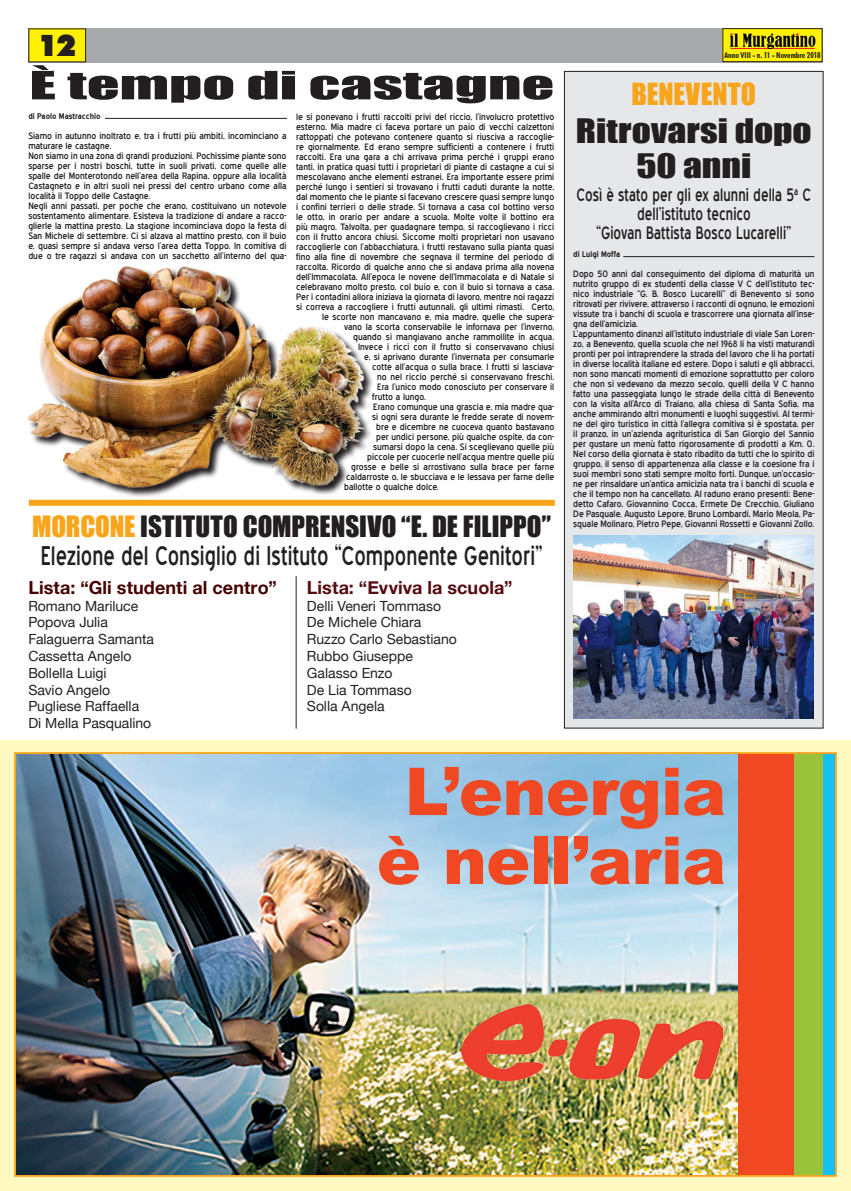
<style>
.page{position:relative;width:851px;height:1191px;background:#fff}
.page>*{position:absolute;margin:0;border:0;box-sizing:border-box;transform-origin:0 0}
.t1{font:900 66px/69px "Arial";letter-spacing:-.01em;color:#f04822;text-align:center}
.t2{font:36px "Impact";color:#231f20;scale:1.78 1}
.t3{font:31px/35px "Impact";color:#231f20;text-align:center;scale:1.21 1}
.t4{font:900 30px "Futura BT";color:#231f20}
.t5{font:28px "Impact";letter-spacing:.005em;color:#f9a51b}
.t6{font:27px "Impact";color:#231f20}
.t7{font:26.2px "Blue Highway";color:#231f20;scale:.8 1}
.t8{font:700 18px "Helvetica Neue";letter-spacing:.005em;color:#470000}
.t9{font:700 18px "Helvetica Neue";letter-spacing:.005em;color:#560b0f}
.t10{font:17.5px/19px "Blue Highway";letter-spacing:.01em;color:#231f20;text-align:center;scale:.8 1}
.t11{font:14px/16.8px "Helvetica Neue";color:#231f20}
.t12{font:9px/10px "Blue Highway";color:#231f20}
.t13{font:700 8px "Blue Highway";color:#231f20}
.t14{font:700 condensed 8px "Futura BT";color:#231f20}
.s1{color:#f9a51b}
</style>
<div class="page">
<svg style="left:0;top:740px;width:850px;height:451px;fill:#fffac1"></svg>
<div style="left:28px;top:28px;width:794px;height:34px;background:#a8a9ad"></div>
<div style="left:29px;top:29px;width:57px;height:33px;background:#fff101"></div>
<div style="left:28px;top:28px;width:58px;height:34px;border:1px solid #231f20"></div>
<div style="left:722px;top:29px;width:100px;height:33px;background:#fff101"></div>
<div style="left:722px;top:28px;width:100px;height:34px;border:1px solid #231f20"></div>
<img style="left:729px;top:32px;width:85px;height:18px">
<div style="left:822px;top:754px;width:12px;height:420px;background:#15c0f2"></div>
<div style="left:794px;top:754px;width:28px;height:420px;background:#9ac23b"></div>
<div style="left:737px;top:754px;width:57px;height:420px;background:#f04822"></div>
<img style="left:16px;top:754px;width:721px;height:420px">
<img style="left:461px;top:1004px;width:261px;height:77px">
<div style="left:564px;top:71px;width:259px;height:657px;background:#e6e7e9"></div>
<div style="left:564px;top:71px;width:259px;height:657px;border:1px solid #231f20"></div>
<img style="left:573px;top:536px;width:240px;height:183px">
<hr style="left:623px;top:256px;width:191px;height:1px;background:#231f20">
<img style="left:27px;top:266px;width:340px;height:231px">
<hr style="left:105px;top:118px;width:182px;height:1px;background:#231f20">
<div style="left:29px;top:500px;width:525px;height:6px;background:#f9a51b"></div>
<hr style="left:296px;top:576px;width:1px;height:152px;background:#231f20">
<h3 class="t4" style="left:38px;top:27px;width:41px">12</h3>
<h2 class="t2" style="left:29px;top:57px;width:296px">È tempo di castagne</h2>
<p class="t13" style="left:28px;top:112px;width:74px">di Paolo Mastracchio</p>
<p class="t12" style="left:28px;top:131px;width:260px">Siamo in autunno inoltrato e, tra i frutti più ambiti, incominciano a maturare le castagne.<br>Non siamo in una zona di grandi produzioni. Pochissime piante sono sparse per i nostri boschi, tutte in suoli privati, come quelle alle spalle del Monterotondo nell’area della Rapina, oppure alla località Castagneto e in altri suoli nei pressi del centro urbano come alla località il Toppo delle Castagne.<br>Negli anni passati, per poche che erano, costituivano un notevole sostentamento alimentare. Esisteva la tradizione di andare a racco&shy;glierle la mattina presto. La stagione incominciava dopo la festa di San Michele di settembre. Ci si alzava al mattino presto, con il buio e, quasi sempre si andava verso l’area detta Toppo. In comitiva di due o tre ragazzi si andava con un sacchetto all’interno del qua-</p>
<p class="t12" style="left:296px;top:111px;width:259px">le si ponevano i frutti raccolti privi del riccio, l’involucro protettivo</p>
<p class="t12" style="left:296px;top:121px;width:259px">esterno. Mia madre ci faceva portare un paio di vecchi calzettoni</p>
<p class="t12" style="left:296px;top:131px;width:260px">rattoppati che potevano contenere quanto si riusciva a raccoglie-</p>
<p class="t12" style="left:296px;top:141px;width:260px">re giornalmente. Ed erano sempre sufficienti a contenere i frutti</p>
<p class="t12" style="left:296px;top:151px;width:260px">raccolti. Era una gara a chi arrivava prima perché i gruppi erano</p>
<p class="t12" style="left:296px;top:161px;width:259px">tanti, in pratica quasi tutti i proprietari di piante di castagne a cui si</p>
<p class="t12" style="left:296px;top:171px;width:260px">mescolavano anche elementi estranei. Era importante essere primi</p>
<p class="t12" style="left:296px;top:181px;width:260px">perché lungo i sentieri si trovavano i frutti caduti durante la notte,</p>
<p class="t12" style="left:296px;top:191px;width:260px">dal momento che le piante si facevano crescere quasi sempre lungo</p>
<p class="t12" style="left:296px;top:201px;width:260px">i confini terrieri o delle strade. Si tornava a casa col bottino verso</p>
<p class="t12" style="left:296px;top:211px;width:259px">le otto, in orario per andare a scuola. Molte volte il bottino era</p>
<p class="t12" style="left:296px;top:221px;width:260px">più magro. Talvolta, per guadagnare tempo, si raccoglievano i ricci</p>
<p class="t12" style="left:296px;top:231px;width:259px">con il frutto ancora chiusi. Siccome molti proprietari non usavano</p>
<p class="t12" style="left:296px;top:241px;width:259px">raccoglierle con l’abbacchiatura, i frutti restavano sulla pianta quasi</p>
<p class="t12" style="left:296px;top:251px;width:260px">fino alla fine di novembre che segnava il termine del periodo di</p>
<p class="t12" style="left:296px;top:261px;width:259px">raccolta. Ricordo di qualche anno che si andava prima alla novena</p>
<p class="t12" style="left:296px;top:271px;width:259px">dell’Immacolata. All’epoca le novene dell’Immacolata e di Natale si</p>
<p class="t12" style="left:296px;top:281px;width:260px">celebravano molto presto, col buio e, con il buio si tornava a casa.</p>
<p class="t12" style="left:296px;top:291px;width:260px">Per i contadini allora iniziava la giornata di lavoro, mentre noi ragazzi</p>
<p class="t12" style="left:296px;top:301px;width:260px">si correva a raccogliere i frutti autunnali, gli ultimi rimasti. Certo,</p>
<p class="t12" style="left:322px;top:311px;width:234px">le scorte non mancavano e, mia madre, quelle che supera-</p>
<p class="t12" style="left:344px;top:321px;width:211px">vano la scorta conservabile le infornava per l’inverno,</p>
<p class="t12" style="left:353px;top:331px;width:202px">quando si mangiavano anche rammollite in acqua.</p>
<p class="t12" style="left:358px;top:341px;width:197px">Invece i ricci con il frutto si conservavano chiusi</p>
<p class="t12" style="left:364px;top:351px;width:191px">e, si aprivano durante l’invernata per consumarle</p>
<p class="t12" style="left:372px;top:361px;width:184px">cotte all’acqua o sulla brace. I frutti si lasciava-</p>
<p class="t12" style="left:377px;top:371px;width:178px">no nel riccio perché si conservavano freschi.</p>
<p class="t12" style="left:377px;top:381px;width:178px">Era l’unico modo conosciuto per conservare il</p>
<p class="t12" style="left:372px;top:391px;width:55px">frutto a lungo.</p>
<p class="t12" style="left:373px;top:401px;width:182px">Erano comunque una grascia e, mia madre qua-</p>
<p class="t12" style="left:372px;top:411px;width:183px">si ogni sera durante le fredde serate di novem-</p>
<p class="t12" style="left:376px;top:421px;width:180px">bre e dicembre ne cuoceva quanto bastavano</p>
<p class="t12" style="left:376px;top:431px;width:180px">per undici persone, più qualche ospite, da con-</p>
<p class="t12" style="left:373px;top:441px;width:183px">sumarsi dopo la cena. Si sceglievano quelle più</p>
<p class="t12" style="left:367px;top:451px;width:189px">piccole per cuocerle nell’acqua mentre quelle più</p>
<p class="t12" style="left:351px;top:461px;width:204px">grosse e belle si arrostivano sulla brace per farne</p>
<p class="t12" style="left:346px;top:471px;width:209px">caldarroste o, le sbucciava e le lessava per farne delle</p>
<p class="t12" style="left:344px;top:481px;width:96px">ballotte o qualche dolce.</p>
<h3 class="t6" style="left:32px;top:506px;width:520px"><span class="s1">MORCONE</span> ISTITUTO COMPRENSIVO “E. DE FILIPPO”</h3>
<h3 class="t7" style="left:41px;top:540px;width:628px">Elezione del Consiglio di Istituto “Componente Genitori”</h3>
<h3 class="t8" style="left:28px;top:573px;width:250px">Lista: “Gli studenti al centro”</h3>
<h3 class="t11" style="left:28px;top:598px;width:127px">Romano Mariluce<br>Popova Julia<br>Falaguerra Samanta<br>Cassetta Angelo<br>Bollella Luigi<br>Savio Angelo<br>Pugliese Raffaella<br>Di Mella Pasqualino</h3>
<h3 class="t9" style="left:307px;top:573px;width:207px">Lista: “Evviva la scuola”</h3>
<h3 class="t11" style="left:307px;top:598px;width:151px">Delli Veneri Tommaso<br>De Michele Chiara<br>Ruzzo Carlo Sebastiano<br>Rubbo Giuseppe<br>Galasso Enzo<br>De Lia Tommaso<br>Solla Angela</h3>
<p class="t14" style="left:724px;top:50px;width:98px">Anno VIII - n. 11 - Novembre 2018</p>
<h3 class="t5" style="left:631px;top:72px;width:126px">BENEVENTO</h3>
<h3 class="t3" style="left:576px;top:112px;width:196px">Ritrovarsi dopo<br>50 anni</h3>
<h3 class="t10" style="left:576px;top:185px;width:295px">Così è stato per gli ex alunni della 5<sup>a</sup> C dell’istituto tecnico<br>“Giovan Battista Bosco Lucarelli”</h3>
<p class="t13" style="left:573px;top:250px;width:49px">di Luigi Moffa</p>
<p class="t12" style="left:573px;top:269px;width:243px">Dopo 50 anni dal conseguimento del diploma di maturità un nutrito gruppo di ex studenti della classe V C dell’istituto tec&shy;nico industriale “G. B. Bosco Lucarelli” di Benevento si sono ritrovati per rivivere, attraverso i racconti di ognuno, le emozioni vissute tra i banchi di scuola e trascorrere una giornata all’inse&shy;gna dell’amicizia.<br>L’appuntamento dinanzi all’istituto industriale di viale San Loren&shy;zo, a Benevento, quella scuola che nel 1968 li ha visti maturandi pronti per poi intraprendere la strada del lavoro che li ha portati in diverse località italiane ed estere. Dopo i saluti e gli abbracci, non sono mancati momenti di emozione soprattutto per coloro che non si vedevano da mezzo secolo, quelli della V C hanno fatto una passeggiata lungo le strade della città di Benevento con la visita all’Arco di Traiano, alla chiesa di Santa Sofia, ma anche ammirando altri monumenti e luoghi suggestivi. Al termi&shy;ne del giro turistico in città l’allegra comitiva si è spostata, per il pranzo, in un’azienda agrituristica di San Giorgio del Sannio per gustare un menù fatto rigorosamente di prodotti a Km. 0.<br>Nel corso della giornata è stato ribadito da tutti che lo spirito di gruppo, il senso di appartenenza alla classe e la coesione fra i suoi membri sono stati sempre molto forti. Dunque, un’occasio&shy;ne per rinsaldare un’antica amicizia nata tra i banchi di scuola e che il tempo non ha cancellato. Al raduno erano presenti: Bene&shy;detto Cafaro, Giovannino Cocca, Ermete De Crecchio, Giuliano De Pasquale, Augusto Lepore, Bruno Lombardi, Mario Meola, Pa&shy;squale Molinaro, Pietro Pepe, Giovanni Rossetti e Giovanni Zollo.</p>
<h1 class="t1" style="left:377px;top:755px;width:351px">L’energia è nell’aria</h1>
</div>
